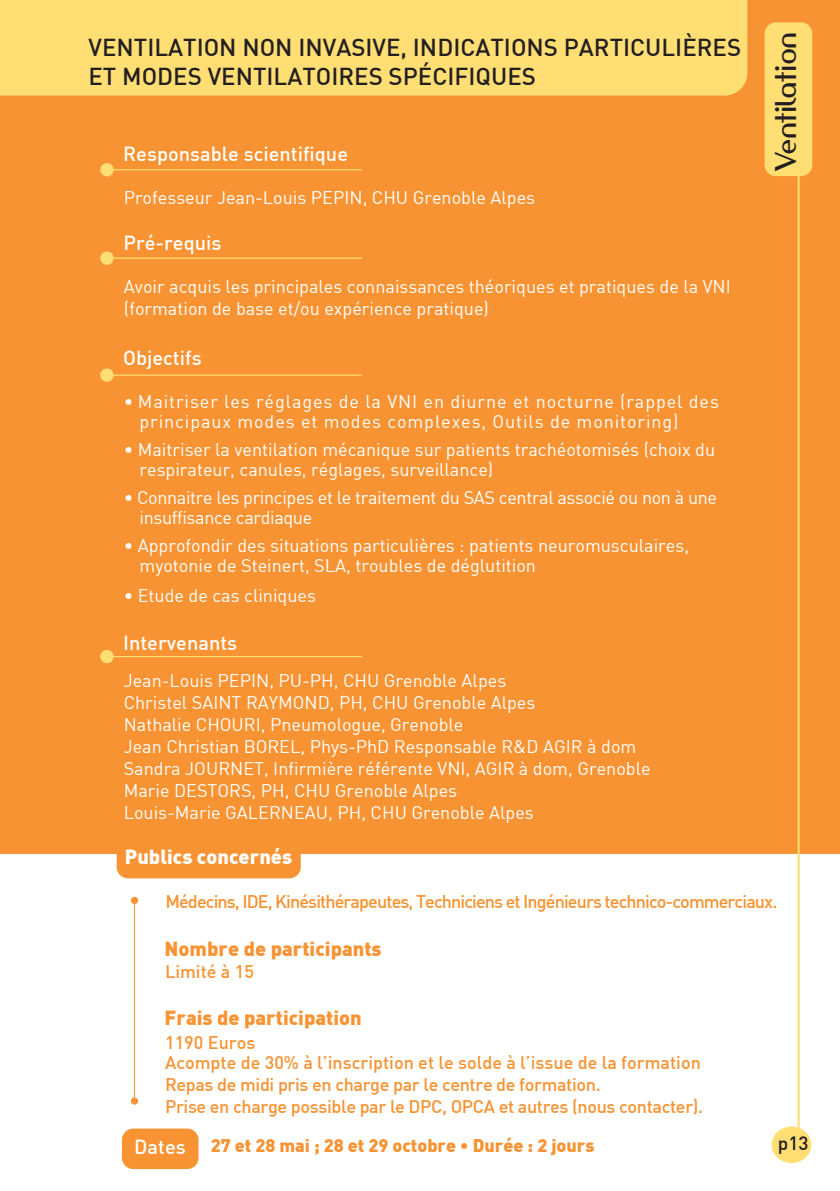
<style>
.page{position:relative;width:840px;height:1191px;background:#fff}
.page>*{position:absolute;margin:0;border:0;box-sizing:border-box;transform-origin:0 0}
.t1{font:28px "Amerika Sans";color:#231f20}
.t2{font:500 24px/28.8px "DIN";color:#231f20}
.t3{font:500 20px "DIN";color:#fff}
.t4{font:900 20px "DIN";color:#f79332}
.t5{font:900 20px "DIN";color:#fff}
.t6{font:500 19px "DIN";color:#231f20}
.t7{font:18px/22px "DIN";color:#fff}
.t8{font:18px/20px "DIN";letter-spacing:.05em;color:#fff}
.t9{font:500 18px/22px "DIN";letter-spacing:-.02em;color:#f79332}
.t10{font:18px/20px "DIN";letter-spacing:-.02em;color:#fff}
.t11{font:500 18px "DIN";letter-spacing:-.05em;color:#f79332}
.t12{font:500 18px/20px "DIN";color:#f79332}
.t13{font:900 18px "DIN";color:#f79332}
.s1{font-weight:500;font-size:20px;color:#fff}
</style>
<div class="page">
<div style="left:122px;top:1128px;width:76px;height:41px;background:#f79332;border-radius:11px"></div>
<div style="left:0;top:0;width:839px;height:854px;background:#f79332"></div>
<div style="left:117px;top:836px;width:183px;height:42px;background:#f79332;border-radius:11px"></div>
<div style="left:0;top:0;width:747px;height:96px;background:#ffde74"></div>
<hr style="left:104px;top:169px;width:258px;height:1px;background:#ffde74">
<div style="left:100px;top:163px;width:14px;height:13px;background:#ffde74;border-radius:50%"></div>
<hr style="left:134px;top:899px;width:1px;height:200px;background:#f79332">
<div style="left:131px;top:897px;width:7px;height:7px;background:#f79332;border-radius:50%"></div>
<div style="left:131px;top:1097px;width:7px;height:7px;background:#f79332;border-radius:50%"></div>
<hr style="left:104px;top:257px;width:258px;height:2px;background:#ffde74">
<div style="left:100px;top:251px;width:14px;height:14px;background:#ffde74;border-radius:50%"></div>
<hr style="left:104px;top:374px;width:258px;height:2px;background:#ffde74">
<div style="left:100px;top:368px;width:14px;height:14px;background:#ffde74;border-radius:50%"></div>
<hr style="left:104px;top:656px;width:258px;height:1px;background:#ffde74">
<div style="left:100px;top:650px;width:14px;height:13px;background:#ffde74;border-radius:50%"></div>
<div style="left:764px;top:22px;width:47px;height:154px;background:#ffde74;border-radius:11px"></div>
<hr style="left:797px;top:175px;width:2px;height:970px;background:#ffde74">
<div style="left:771px;top:1126px;width:39px;height:37px;background:#ffde74;border-radius:50%"></div>
<h2 class="t2" style="left:88px;top:36px;width:654px">VENTILATION NON INVASIVE, INDICATIONS PARTICULIÈRES<br>ET MODES VENTILATOIRES SPÉCIFIqUES</h2>
<p class="t3" style="left:123px;top:147px;width:226px">Responsable scientifique</p>
<p class="t7" style="left:124px;top:186px;width:412px">Professeur Jean-Louis PEPIN, CHU Grenoble Alpes</p>
<p class="t3" style="left:123px;top:236px;width:99px">Pré-requis</p>
<p class="t7" style="left:124px;top:275px;width:608px">Avoir acquis les principales connaissances théoriques et pratiques de la VNI (formation de base et/ou expérience pratique)</p>
<p class="t3" style="left:123px;top:351px;width:80px">Objectifs</p>
<p class="t8" style="left:139px;top:391px;width:580px;text-indent:-16px">• Maitriser les réglages de la VNI en diurne et nocturne (rappel des principaux modes et modes complexes, Outils de monitoring)</p>
<p class="t7" style="left:139px;top:439px;width:577px;line-height:20px;text-indent:-16px">• Maitriser la ventilation mécanique sur patients trachéotomisés (choix du respirateur, canules, réglages, surveillance)</p>
<p class="t10" style="left:139px;top:487px;width:579px;text-indent:-16px">• Connaitre les principes et le traitement du SAS central associé ou non à une insuffisance cardiaque</p>
<p class="t7" style="left:139px;top:535px;width:550px;line-height:20px;text-indent:-16px">• Approfondir des situations particulières : patients neuromusculaires, myotonie de Steinert, SLA, troubles de déglutition</p>
<p class="t7" style="left:124px;top:584px;width:194px">• Etude de cas cliniques</p>
<p class="t3" style="left:123px;top:635px;width:115px">Intervenants</p>
<p class="t7" style="left:124px;top:668px;width:528px">Jean-Louis PEPIN, PU-PH, CHU Grenoble Alpes<br>Christel SAINT RAYMOND, PH, CHU Grenoble Alpes<br>Nathalie CHOURI, Pneumologue, Grenoble<br>Jean Christian BOREL, Phys-PhD Responsable R&amp;D AGIR à dom Sandra JOURNET, Infirmière référente VNI, AGIR à dom, Grenoble Marie DESTORS, PH, CHU Grenoble Alpes<br>Louis-Marie GALERNEAU, PH, CHU Grenoble Alpes</p>
<p class="t5" style="left:125px;top:849px;width:169px">Publics concernés</p>
<h1 class="t1" style="left:767px;top:172px;width:141px;rotate:-90deg">Ventilation</h1>
<p class="t11" style="left:165px;top:894px;width:613px">Médecins, IDE, Kinésithérapeutes, Techniciens et Ingénieurs technico-commerciaux.</p>
<p class="t4" style="left:164px;top:941px;width:218px">Nombre de participants</p>
<p class="t12" style="left:165px;top:963px;width:90px">Limité à 15</p>
<p class="t4" style="left:164px;top:1010px;width:199px">Frais de participation</p>
<p class="t12" style="left:165px;top:1034px;width:537px">1190 Euros<br>Acompte de 30% à l’inscription et le solde à l’issue de la formation</p>
<p class="t9" style="left:165px;top:1075px;width:539px">Repas de midi pris en charge par le centre de formation.<br>Prise en charge possible par le DPC, OPCA et autres (nous contacter).</p>
<p class="t13" style="left:134px;top:1139px;width:461px"><span class="s1">Dates</span> 27 et 28 mai ; 28 et 29 octobre • Durée : 2 jours</p>
<p class="t6" style="left:777px;top:1136px;width:32px">p13</p>
</div>
